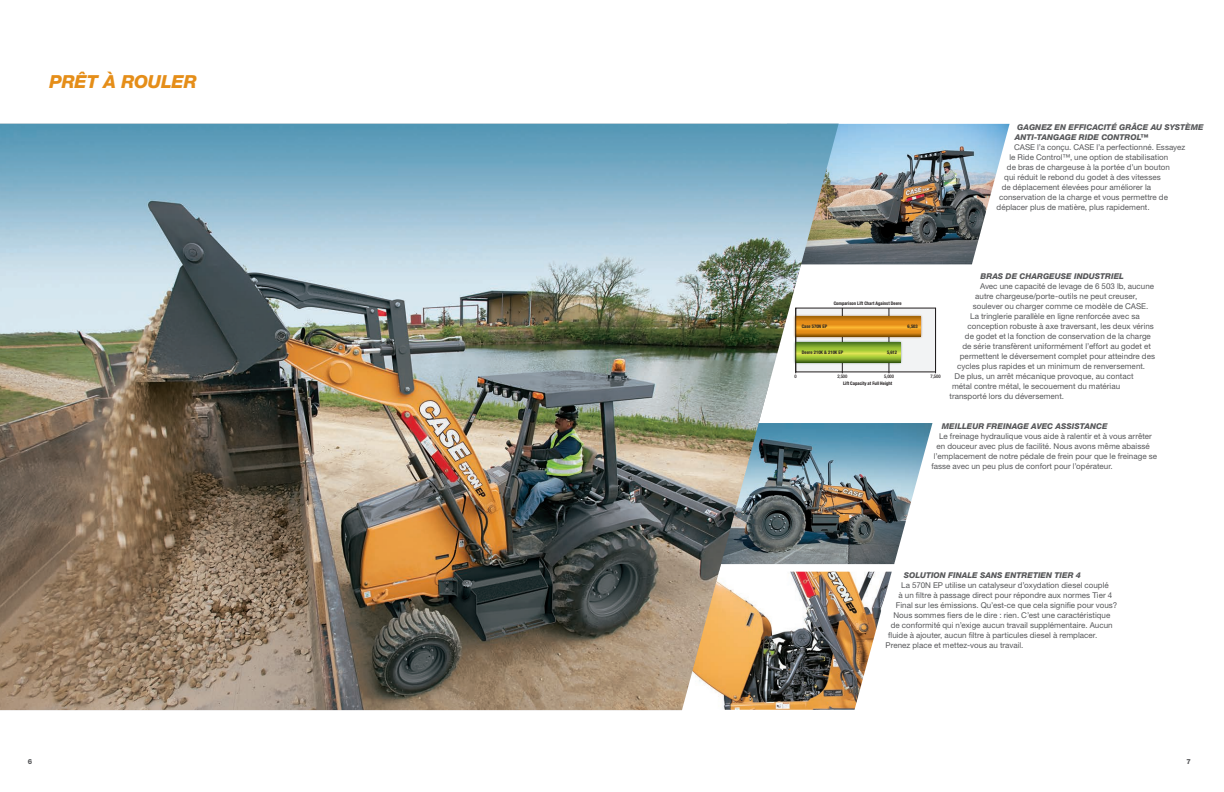
<style>
.page{position:relative;width:1224px;height:792px;background:#fff}
.page>*{position:absolute;margin:0;border:0;box-sizing:border-box;transform-origin:0 0}
.t1{font:italic 800 18px "Helvetica Neue LT Std";letter-spacing:-.01em;color:#e58e19}
.t2{font:8px "Helvetica Neue LT Std";letter-spacing:.005em;color:#57585a}
.t3{font:italic 800 8px/10px "Helvetica Neue LT Std";letter-spacing:.005em;color:#57585a}
.t4{font:800 7px "Helvetica Neue LT Std";color:#57585a}
.t5{font:700 condensed 4.8px "Helvetica Neue";color:#231f20}
.t6{font:500 condensed 4.8px "Helvetica Neue";color:#231f20}
</style>
<div class="page">
<img style="left:839px;top:423px;width:93px;height:141px">
<img style="left:839px;top:572px;width:53px;height:138px">
<img style="left:839px;top:124px;width:171px;height:140px">
<svg style="left:839px;top:307px;width:98px;height:67px"></svg>
<div style="left:796px;top:308px;width:140px;height:64px;background:#f2f3f4"></div>
<hr style="left:842px;top:308px;width:1px;height:65px;background:#231f20">
<hr style="left:889px;top:308px;width:1px;height:65px;background:#231f20">
<img style="left:839px;top:313px;width:84px;height:26px">
<svg style="left:839px;top:316px;width:82px;height:20px;background:#d68918"></svg>
<img style="left:839px;top:339px;width:63px;height:27px">
<svg style="left:839px;top:342px;width:61px;height:20px"></svg>
<hr style="left:935px;top:308px;width:1px;height:65px;background:#231f20">
<img style="left:0;top:124px;width:839px;height:586px">
<h1 class="t1" style="left:50px;top:71px;width:149px">PRÊT À ROULER</h1>
<p class="t3" style="left:1015px;top:122px;width:191px;text-indent:3px">GAGNEZ EN EFFICACITÉ GRÂCE AU SYSTÈME<br>ANTI-TANGAGE RIDE CONTROL™</p>
<p class="t2" style="left:1014px;top:142px;width:173px">CASE l’a conçu. CASE l’a perfectionné. Essayez</p>
<p class="t2" style="left:1009px;top:152px;width:160px">le Ride Control™, une option de stabilisation</p>
<p class="t2" style="left:1007px;top:162px;width:164px">de bras de chargeuse à la portée d’un bouton</p>
<p class="t2" style="left:1004px;top:172px;width:158px">qui réduit le rebond du godet à des vitesses</p>
<p class="t2" style="left:1002px;top:182px;width:151px">de déplacement élevées pour améliorer la</p>
<p class="t2" style="left:999px;top:192px;width:170px">conservation de la charge et vous permettre de</p>
<p class="t2" style="left:997px;top:202px;width:154px">déplacer plus de matière, plus rapidement.</p>
<p class="t5" style="left:834px;top:300px;width:69px">Comparison Lift Chart Against Deere</p>
<p class="t5" style="left:802px;top:323px;width:27px">Case 570N EP</p>
<p class="t5" style="left:908px;top:323px;width:12px">6,503</p>
<p class="t5" style="left:802px;top:349px;width:43px">Deere 210K &amp; 210K EP</p>
<p class="t5" style="left:887px;top:349px;width:12px">5,612</p>
<p class="t6" style="left:795px;top:373px;width:4px">0</p>
<p class="t6" style="left:837px;top:373px;width:12px">2,500</p>
<p class="t6" style="left:884px;top:373px;width:12px">5,000</p>
<p class="t6" style="left:930px;top:373px;width:12px">7,500</p>
<p class="t5" style="left:843px;top:380px;width:51px">Lift Capacity at Full Height</p>
<p class="t3" style="left:981px;top:271px;width:145px">BRAS DE CHARGEUSE INDUSTRIEL</p>
<p class="t2" style="left:980px;top:282px;width:176px">Avec une capacité de levage de 6 503 lb, aucune</p>
<p class="t2" style="left:975px;top:292px;width:163px">autre chargeuse/porte-outils ne peut creuser,</p>
<p class="t2" style="left:973px;top:302px;width:177px">soulever ou charger comme ce modèle de CASE.</p>
<p class="t2" style="left:970px;top:312px;width:171px">La tringlerie parallèle en ligne renforcée avec sa</p>
<p class="t2" style="left:968px;top:322px;width:188px">conception robuste à axe traversant, les deux vérins</p>
<p class="t2" style="left:965px;top:332px;width:187px">de godet et la fonction de conservation de la charge</p>
<p class="t2" style="left:962px;top:342px;width:190px">de série transfèrent uniformément l’effort au godet et</p>
<p class="t2" style="left:960px;top:352px;width:197px">permettent le déversement complet pour atteindre des</p>
<p class="t2" style="left:957px;top:362px;width:189px">cycles plus rapides et un minimum de renversement.</p>
<p class="t2" style="left:955px;top:372px;width:181px">De plus, un arrêt mécanique provoque, au contact</p>
<p class="t2" style="left:952px;top:382px;width:170px">métal contre métal, le secouement du matériau</p>
<p class="t2" style="left:949px;top:392px;width:116px">transporté lors du déversement.</p>
<p class="t3" style="left:942px;top:421px;width:167px">MEILLEUR FREINAGE AVEC ASSISTANCE</p>
<p class="t2" style="left:939px;top:431px;width:214px">Le freinage hydraulique vous aide à ralentir et à vous arrêter</p>
<p class="t2" style="left:937px;top:441px;width:215px">en douceur avec plus de facilité. Nous avons même abaissé</p>
<p class="t2" style="left:934px;top:451px;width:225px">l’emplacement de notre pédale de frein pour que le freinage se</p>
<p class="t2" style="left:931px;top:461px;width:183px">fasse avec un peu plus de confort pour l’opérateur.</p>
<p class="t3" style="left:904px;top:570px;width:179px">SOLUTION FINALE SANS ENTRETIEN TIER 4</p>
<p class="t2" style="left:901px;top:581px;width:209px">La 570N EP utilise un catalyseur d’oxydation diesel couplé</p>
<p class="t2" style="left:899px;top:591px;width:215px">à un filtre à passage direct pour répondre aux normes Tier 4</p>
<p class="t2" style="left:896px;top:601px;width:223px">Final sur les émissions. Qu’est-ce que cela signifie pour vous?</p>
<p class="t2" style="left:893px;top:611px;width:218px">Nous sommes fiers de le dire : rien. C’est une caractéristique</p>
<p class="t2" style="left:891px;top:621px;width:223px">de conformité qui n’exige aucun travail supplémentaire. Aucun</p>
<p class="t2" style="left:888px;top:631px;width:210px">fluide à ajouter, aucun filtre à particules diesel à remplacer.</p>
<p class="t2" style="left:886px;top:641px;width:139px">Prenez place et mettez-vous au travail.</p>
<p class="t4" style="left:28px;top:757px;width:6px">6</p>
<p class="t4" style="left:1186px;top:757px;width:6px">7</p>
</div>
